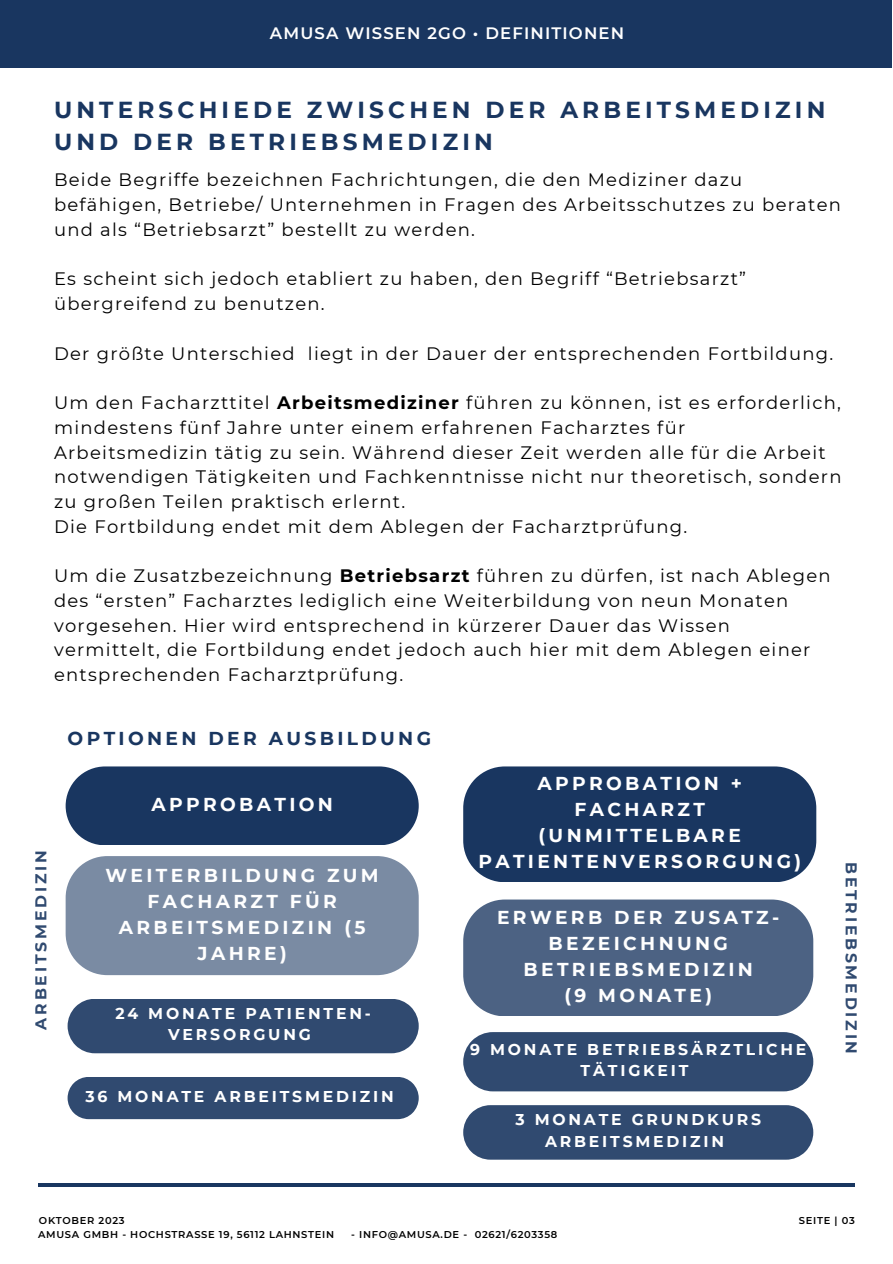
<style>
.page{position:relative;width:893px;height:1264px;background:#fff}
.page>*{position:absolute;margin:0;border:0;box-sizing:border-box;transform-origin:0 0}
.t1{font:700 23.1px/31.5px "Montserrat";letter-spacing:.18em;color:#193660}
.t2{font:700 18.6px/25.8px "Montserrat";letter-spacing:.18em;color:#fff;text-align:center}
.t3{font:700 18.6px "Montserrat";letter-spacing:.18em;color:#193660}
.t4{font:18px/24.8px "Montserrat";letter-spacing:.07em;color:#000}
.t5{font:600 16.5px "Montserrat";letter-spacing:.07em;color:#fff}
.t6{font:700 15.6px/21.3px "Montserrat";letter-spacing:.18em;color:#fff;text-align:center}
.t7{font:700 15.6px "Montserrat";letter-spacing:.18em;color:#193660}
.t8{font:600 9.9px "Montserrat";letter-spacing:.07em;color:#000}
.s1{font-weight:700}
</style>
<div class="page">
<div style="left:0;top:0;width:891px;height:67px;background:#193660"></div>
<hr style="left:38px;top:1183px;width:816px;height:3px;background:#193660">
<div style="left:66px;top:856px;width:352px;height:119px;background:#7a8ba3"></div>
<div style="left:463px;top:899px;width:350px;height:117px;background:#4c6283"></div>
<div style="left:68px;top:999px;width:350px;height:54px;background:#304a70"></div>
<div style="left:66px;top:766px;width:352px;height:79px;background:#193660"></div>
<div style="left:68px;top:1077px;width:350px;height:42px;background:#304a70"></div>
<div style="left:463px;top:1032px;width:350px;height:59px;background:#304a70"></div>
<div style="left:463px;top:1105px;width:350px;height:54px;background:#304a70"></div>
<div style="left:463px;top:766px;width:353px;height:116px;background:#193660"></div>
<p class="t5" style="left:270px;top:23px;width:356px">AMUSA WISSEN 2GO • DEFINITIONEN</p>
<p class="t1" style="left:54px;top:94px;width:772px">UNTERSCHIEDE ZWISCHEN DER ARBEITSMEDIZIN<br>UND DER BETRIEBSMEDIZIN</p>
<p class="t4" style="left:54px;top:167px;width:788px">Beide Begriffe bezeichnen Fachrichtungen, die den Mediziner dazu befähigen, Betriebe/ Unternehmen in Fragen des Arbeitsschutzes zu beraten und als “Betriebsarzt” bestellt zu werden.</p>
<p class="t4" style="left:54px;top:266px;width:693px">Es scheint sich jedoch etabliert zu haben, den Begriff “Betriebsarzt” übergreifend zu benutzen.</p>
<p class="t4" style="left:54px;top:341px;width:780px">Der größte Unterschied liegt in der Dauer der entsprechenden Fortbildung.</p>
<p class="t4" style="left:54px;top:390px;width:789px">Um den Facharzttitel <span class="s1">Arbeitsmediziner</span> führen zu können, ist es erforderlich, mindestens fünf Jahre unter einem erfahrenen Facharztes für Arbeitsmedizin tätig zu sein. Während dieser Zeit werden alle für die Arbeit notwendigen Tätigkeiten und Fachkenntnisse nicht nur theoretisch, sondern zu großen Teilen praktisch erlernt.</p>
<p class="t4" style="left:54px;top:514px;width:634px">Die Fortbildung endet mit dem Ablegen der Facharztprüfung.</p>
<p class="t4" style="left:54px;top:563px;width:778px">Um die Zusatzbezeichnung <span class="s1">Betriebsarzt</span> führen zu dürfen, ist nach Ablegen des “ersten” Facharztes lediglich eine Weiterbildung von neun Monaten vorgesehen. Hier wird entsprechend in kürzerer Dauer das Wissen vermittelt, die Fortbildung endet jedoch auch hier mit dem Ablegen einer entsprechenden Facharztprüfung.</p>
<p class="t3" style="left:68px;top:727px;width:365px">OPTIONEN DER AUSBILDUNG</p>
<p class="t2" style="left:478px;top:770px;width:324px">APPROBATION +<br>FACHARZT (UNMITTELBARE<br>PATIENTENVERSORGUNG)</p>
<p class="t2" style="left:151px;top:791px;width:183px">APPROBATION</p>
<p class="t7" style="left:31px;top:1029px;width:181px;rotate:-90deg">ARBEITSMEDIZIN</p>
<p class="t7" style="left:860px;top:861px;width:194px;rotate:90deg">BETRIEBSMEDIZIN</p>
<p class="t2" style="left:105px;top:862px;width:275px">WEITERBILDUNG ZUM<br>FACHARZT FÜR<br>ARBEITSMEDIZIN (5<br>JAHRE)</p>
<p class="t2" style="left:497px;top:904px;width:284px">ERWERB DER ZUSATZ-<br>BEZEICHNUNG<br>BETRIEBSMEDIZIN<br>(9 MONATE)</p>
<p class="t6" style="left:115px;top:1002px;width:257px">24 MONATE PATIENTEN-<br>VERSORGUNG</p>
<p class="t6" style="left:470px;top:1038px;width:338px">9 MONATE BETRIEBSÄRZTLICHE<br>TÄTIGKEIT</p>
<p class="t6" style="left:515px;top:1109px;width:247px">3 MONATE GRUNDKURS<br>ARBEITSMEDIZIN</p>
<p class="t6" style="left:85px;top:1085px;width:310px">36 MONATE ARBEITSMEDIZIN</p>
<p class="t8" style="left:39px;top:1213px;width:87px">OKTOBER 2023</p>
<p class="t8" style="left:798px;top:1213px;width:57px">SEITE | 03</p>
<p class="t8" style="left:38px;top:1227px;width:297px">AMUSA GMBH - HOCHSTRASSE 19, 56112 LAHNSTEIN</p>
<p class="t8" style="left:351px;top:1227px;width:208px">- INFO@AMUSA.DE - 02621/6203358</p>
</div>
